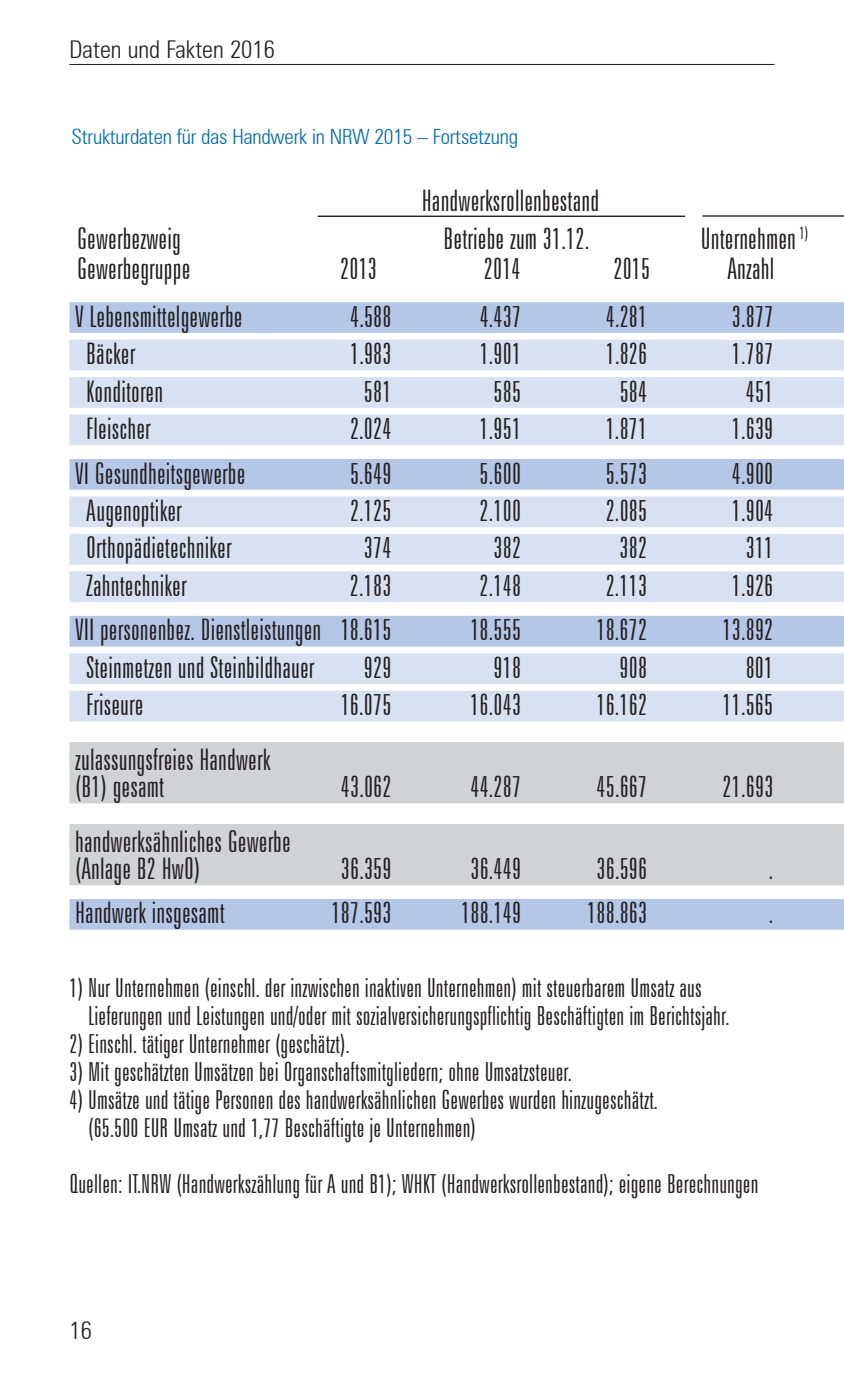
<style>
.page{position:relative;width:844px;height:1389px;background:#fff}
.page>*{position:absolute;margin:0;border:0;box-sizing:border-box;transform-origin:0 0}
.t1{font:300 extra-condensed 29.75px/26.9px "Zurich BT";letter-spacing:.005em;color:#231f20}
.t2{font:300 extra-condensed 26.25px/28px "Zurich BT";letter-spacing:.005em;color:#231f20}
.t3{font:300 condensed 24.5px "Zurich BT";color:#231f20}
.t4{font:300 condensed 21px "Zurich BT";letter-spacing:-.01em;color:#0069ab}
</style>
<div class="page">
<hr style="left:69px;top:64px;width:705px;height:1px;background:#231f20">
<div style="left:69px;top:302px;width:774px;height:25px;background:#b5c7e6"></div>
<div style="left:69px;top:321px;width:774px;height:12px;background:#b5c7e6"></div>
<div style="left:69px;top:340px;width:774px;height:24px;background:#d8e1f2"></div>
<div style="left:69px;top:359px;width:774px;height:11px;background:#d8e1f2"></div>
<div style="left:69px;top:377px;width:774px;height:25px;background:#d8e1f2"></div>
<div style="left:69px;top:396px;width:774px;height:12px;background:#d8e1f2"></div>
<div style="left:69px;top:415px;width:774px;height:24px;background:#d8e1f2"></div>
<div style="left:69px;top:433px;width:774px;height:12px;background:#d8e1f2"></div>
<div style="left:69px;top:459px;width:774px;height:24px;background:#b5c7e6"></div>
<div style="left:69px;top:478px;width:774px;height:12px;background:#b5c7e6"></div>
<div style="left:69px;top:496px;width:774px;height:25px;background:#d8e1f2"></div>
<div style="left:69px;top:515px;width:774px;height:12px;background:#d8e1f2"></div>
<div style="left:69px;top:534px;width:774px;height:24px;background:#d8e1f2"></div>
<div style="left:69px;top:553px;width:774px;height:12px;background:#d8e1f2"></div>
<div style="left:69px;top:571px;width:774px;height:25px;background:#d8e1f2"></div>
<div style="left:69px;top:590px;width:774px;height:12px;background:#d8e1f2"></div>
<div style="left:69px;top:616px;width:774px;height:24px;background:#b5c7e6"></div>
<div style="left:69px;top:635px;width:774px;height:12px;background:#b5c7e6"></div>
<div style="left:69px;top:653px;width:774px;height:25px;background:#d8e1f2"></div>
<div style="left:69px;top:672px;width:774px;height:12px;background:#d8e1f2"></div>
<div style="left:69px;top:691px;width:774px;height:24px;background:#d8e1f2"></div>
<div style="left:69px;top:710px;width:774px;height:11px;background:#d8e1f2"></div>
<div style="left:69px;top:742px;width:774px;height:32px;background:#d1d2d4"></div>
<div style="left:69px;top:773px;width:774px;height:24px;background:#d1d2d4"></div>
<div style="left:69px;top:792px;width:774px;height:11px;background:#d1d2d4"></div>
<div style="left:69px;top:824px;width:774px;height:31px;background:#d1d2d4"></div>
<div style="left:69px;top:855px;width:774px;height:24px;background:#d1d2d4"></div>
<div style="left:69px;top:873px;width:774px;height:12px;background:#d1d2d4"></div>
<div style="left:69px;top:899px;width:774px;height:24px;background:#b5c7e6"></div>
<div style="left:69px;top:918px;width:774px;height:12px;background:#b5c7e6"></div>
<hr style="left:317px;top:216px;width:368px;height:1px;background:#231f20">
<hr style="left:702px;top:215px;width:141px;height:2px;background:#231f20">
<p class="t3" style="left:69px;top:35px;width:207px">Daten und Fakten 2016</p>
<p class="t4" style="left:71px;top:123px;width:448px">Strukturdaten für das Handwerk in NRW 2015 – Fortsetzung</p>
<p class="t1" style="left:421px;top:188px;width:179px">Handwerksrollenbestand</p>
<p class="t1" style="left:77px;top:225px;width:105px">Gewerbezweig</p>
<p class="t1" style="left:443px;top:225px;width:147px">Betriebe zum 31.12.</p>
<p class="t1" style="left:700px;top:225px;width:109px">Unternehmen <sup>1)</sup></p>
<p class="t1" style="left:77px;top:256px;width:115px">Gewerbegruppe</p>
<p class="t1" style="left:340px;top:256px;width:38px">2013</p>
<p class="t1" style="left:483px;top:256px;width:38px">2014</p>
<p class="t1" style="left:613px;top:256px;width:38px">2015</p>
<p class="t1" style="left:727px;top:256px;width:48px">Anzahl</p>
<p class="t1" style="left:75px;top:303px;width:169px">V Lebensmittelgewerbe</p>
<p class="t1" style="left:350px;top:303px;width:43px">4.588</p>
<p class="t1" style="left:479px;top:303px;width:43px">4.437</p>
<p class="t1" style="left:605px;top:303px;width:43px">4.281</p>
<p class="t1" style="left:731px;top:303px;width:43px">3.877</p>
<p class="t1" style="left:86px;top:341px;width:50px">Bäcker</p>
<p class="t1" style="left:350px;top:341px;width:43px">1.983</p>
<p class="t1" style="left:479px;top:341px;width:43px">1.901</p>
<p class="t1" style="left:605px;top:341px;width:43px">1.826</p>
<p class="t1" style="left:731px;top:341px;width:43px">1.787</p>
<p class="t1" style="left:86px;top:378px;width:78px">Konditoren</p>
<p class="t1" style="left:364px;top:378px;width:29px">581</p>
<p class="t1" style="left:493px;top:378px;width:29px">585</p>
<p class="t1" style="left:619px;top:378px;width:29px">584</p>
<p class="t1" style="left:745px;top:378px;width:29px">451</p>
<p class="t1" style="left:86px;top:416px;width:66px">Fleischer</p>
<p class="t1" style="left:350px;top:416px;width:43px">2.024</p>
<p class="t1" style="left:479px;top:416px;width:43px">1.951</p>
<p class="t1" style="left:605px;top:416px;width:43px">1.871</p>
<p class="t1" style="left:731px;top:416px;width:43px">1.639</p>
<p class="t1" style="left:75px;top:460px;width:172px">VI Gesundheitsgewerbe</p>
<p class="t1" style="left:350px;top:460px;width:43px">5.649</p>
<p class="t1" style="left:479px;top:460px;width:43px">5.600</p>
<p class="t1" style="left:605px;top:460px;width:43px">5.573</p>
<p class="t1" style="left:731px;top:460px;width:43px">4.900</p>
<p class="t1" style="left:86px;top:498px;width:97px">Augenoptiker</p>
<p class="t1" style="left:350px;top:498px;width:43px">2.125</p>
<p class="t1" style="left:479px;top:498px;width:43px">2.100</p>
<p class="t1" style="left:605px;top:498px;width:43px">2.085</p>
<p class="t1" style="left:731px;top:498px;width:43px">1.904</p>
<p class="t1" style="left:86px;top:535px;width:147px">Orthopädietechniker</p>
<p class="t1" style="left:364px;top:535px;width:29px">374</p>
<p class="t1" style="left:493px;top:535px;width:29px">382</p>
<p class="t1" style="left:619px;top:535px;width:29px">382</p>
<p class="t1" style="left:745px;top:535px;width:29px">311</p>
<p class="t1" style="left:86px;top:573px;width:102px">Zahntechniker</p>
<p class="t1" style="left:350px;top:573px;width:43px">2.183</p>
<p class="t1" style="left:479px;top:573px;width:43px">2.148</p>
<p class="t1" style="left:605px;top:573px;width:43px">2.113</p>
<p class="t1" style="left:731px;top:573px;width:43px">1.926</p>
<p class="t1" style="left:75px;top:617px;width:318px">VII personenbez. Dienstleistungen 18.615</p>
<p class="t1" style="left:470px;top:617px;width:52px">18.555</p>
<p class="t1" style="left:596px;top:617px;width:52px">18.672</p>
<p class="t1" style="left:722px;top:617px;width:52px">13.892</p>
<p class="t1" style="left:86px;top:654px;width:230px">Steinmetzen und Steinbildhauer</p>
<p class="t1" style="left:364px;top:654px;width:29px">929</p>
<p class="t1" style="left:493px;top:654px;width:29px">918</p>
<p class="t1" style="left:619px;top:654px;width:29px">908</p>
<p class="t1" style="left:745px;top:654px;width:29px">801</p>
<p class="t1" style="left:86px;top:692px;width:59px">Friseure</p>
<p class="t1" style="left:340px;top:692px;width:52px">16.075</p>
<p class="t1" style="left:470px;top:692px;width:52px">16.043</p>
<p class="t1" style="left:596px;top:692px;width:52px">16.162</p>
<p class="t1" style="left:722px;top:692px;width:52px">11.565</p>
<p class="t1" style="left:75px;top:747px;width:197px">zulassungsfreies Handwerk (B1) gesamt</p>
<p class="t1" style="left:341px;top:774px;width:52px">43.062</p>
<p class="t1" style="left:470px;top:774px;width:52px">44.287</p>
<p class="t1" style="left:596px;top:774px;width:52px">45.667</p>
<p class="t1" style="left:722px;top:774px;width:52px">21.693</p>
<p class="t1" style="left:75px;top:829px;width:217px">handwerksähnliches Gewerbe (Anlage B2 HwO)</p>
<p class="t1" style="left:341px;top:856px;width:52px">36.359</p>
<p class="t1" style="left:470px;top:856px;width:52px">36.449</p>
<p class="t1" style="left:596px;top:856px;width:52px">36.596</p>
<p class="t1" style="left:75px;top:900px;width:151px">Handwerk insgesamt</p>
<p class="t1" style="left:331px;top:900px;width:62px">187.593</p>
<p class="t1" style="left:461px;top:900px;width:62px">188.149</p>
<p class="t1" style="left:587px;top:900px;width:62px">188.863</p>
<p class="t1" style="left:768px;top:856px;width:6px">.</p>
<p class="t1" style="left:768px;top:900px;width:6px">.</p>
<p class="t2" style="left:88px;top:974px;width:642px;text-indent:-19px">1) Nur Unternehmen (einschl. der inzwischen inaktiven Unternehmen) mit steuerbarem Umsatz aus<br>Lieferungen und Leistungen und/oder mit sozialversicherungspflichtig Beschäftigten im Berichtsjahr.</p>
<p class="t2" style="left:69px;top:1031px;width:281px">2) Einschl. tätiger Unternehmer (geschätzt).</p>
<p class="t2" style="left:69px;top:1059px;width:504px">3) Mit geschätzten Umsätzen bei Organschaftsmitgliedern; ohne Umsatzsteuer.</p>
<p class="t2" style="left:88px;top:1087px;width:571px;text-indent:-19px">4) Umsätze und tätige Personen des handwerksähnlichen Gewerbes wurden hinzugeschätzt. (65.500 EUR Umsatz und 1,77 Beschäftigte je Unternehmen)</p>
<p class="t2" style="left:69px;top:1171px;width:690px">Quellen: IT.NRW (Handwerkszählung für A und B1); WHKT (Handwerksrollenbestand); eigene Berechnungen</p>
<p class="t3" style="left:69px;top:1315px;width:24px">16</p>
</div>
